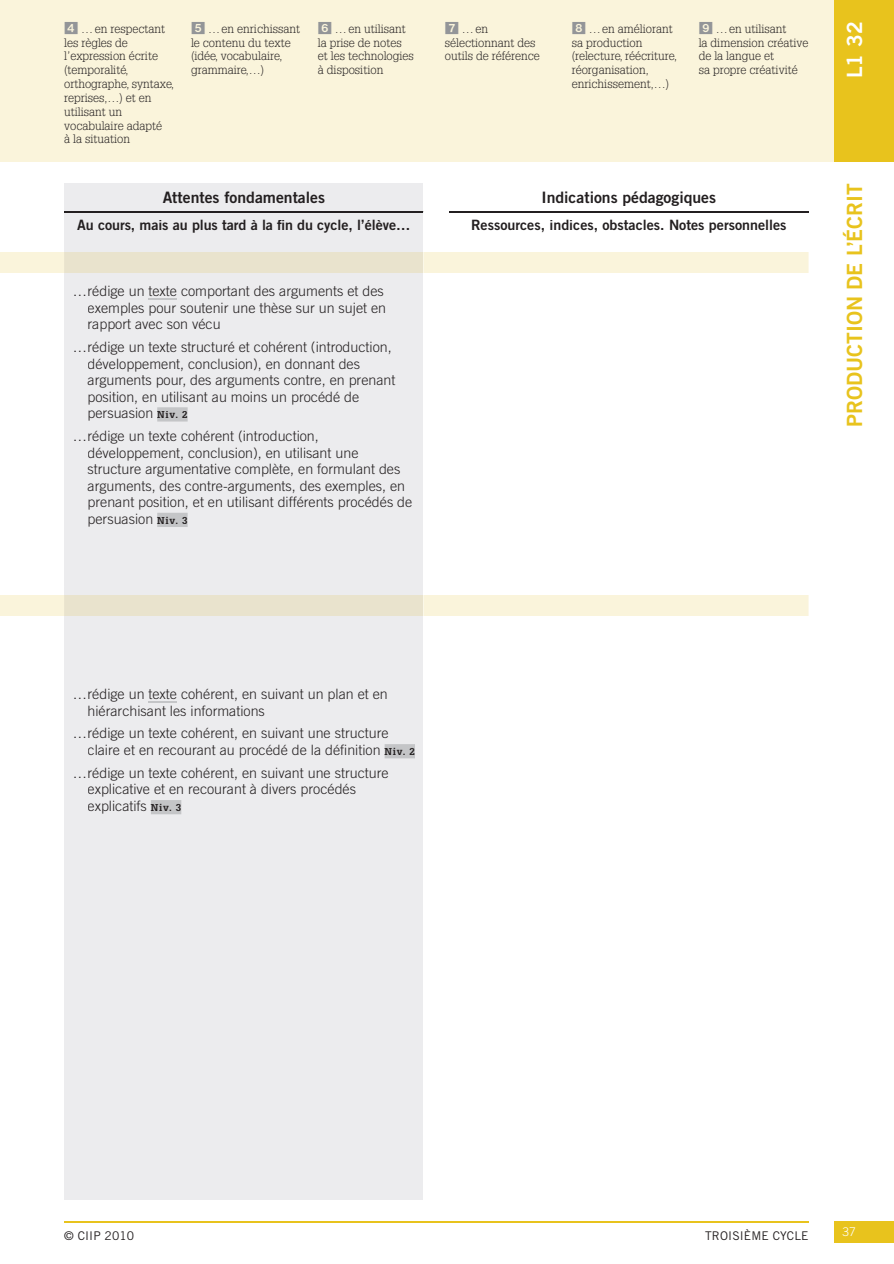
<style>
.page{position:relative;width:894px;height:1264px;background:#fff}
.page>*{position:absolute;margin:0;border:0;box-sizing:border-box;transform-origin:0 0}
.t1{font:21px "Trade Gothic LT Std Bd 2";color:#e8c31d}
.t2{font:21px "Trade Gothic LT Std Bd 2";color:#fff}
.t3{font:15.75px "Trade Gothic LT Std Bd 2";color:#231f20}
.t4{font:300 14.25px/16.5px "Trade Gothic LT Std";color:#231f20}
.t5{font:14.25px "Trade Gothic LT Std Bd 2";color:#231f20}
.t6{font:300 12px/13.8px "Glypha LT Std";color:#231f20}
.t7{font:12px "Trade Gothic LT Std";letter-spacing:.01em;color:#231f20}
.t8{font:300 12px "Trade Gothic LT Std";color:#fff}
.s1{font-family:"PER pastilles";font-weight:400;font-size:14.25px;color:#939598}
.s2{font-family:"Glypha LT Std";font-weight:700;font-size:9.75px}
</style>
<div class="page">
<hr style="left:64px;top:1221px;width:744px;height:1px;background:#e8c31d">
<div style="left:834px;top:1221px;width:60px;height:21px;background:#e8c31d"></div>
<div style="left:0;top:0;width:834px;height:162px;background:#faf4db"></div>
<div style="left:834px;top:0;width:59px;height:162px;background:#e8c31d"></div>
<div style="left:64px;top:183px;width:359px;height:1016px;background:#ececee"></div>
<svg style="left:0;top:252px;width:808px;height:364px"></svg>
<div style="left:64px;top:252px;width:359px;height:22px;background:#e9e3cd"></div>
<hr style="left:0;top:344px;width:64px;height:1px;background:#fff">
<hr style="left:0;top:371px;width:64px;height:1px;background:#fff">
<hr style="left:0;top:398px;width:64px;height:1px;background:#fff">
<hr style="left:0;top:475px;width:64px;height:1px;background:#fff">
<hr style="left:0;top:535px;width:64px;height:1px;background:#fff">
<hr style="left:0;top:563px;width:64px;height:1px;background:#fff">
<div style="left:0;top:587px;width:64px;height:7px;background:#fff"></div>
<svg style="left:64px;top:587px;width:744px;height:29px;background:#f2ecd6"></svg>
<div style="left:64px;top:587px;width:359px;height:7px;background:#ececee"></div>
<div style="left:449px;top:587px;width:359px;height:7px;background:#fff"></div>
<svg style="left:0;top:252px;width:65px;height:29px"></svg>
<div style="left:64px;top:274px;width:359px;height:7px;background:#ececee"></div>
<div style="left:423px;top:274px;width:26px;height:7px;background:#fff"></div>
<div style="left:449px;top:274px;width:359px;height:7px;background:#fff"></div>
<hr style="left:64px;top:211px;width:359px;height:1px;background:#231f20">
<hr style="left:449px;top:211px;width:359px;height:1px;background:#231f20">
<hr style="left:148px;top:298px;width:29px;height:2px;background:#c4c5c7">
<svg style="left:157px;top:407px;width:31px;height:14px"></svg>
<svg style="left:157px;top:513px;width:31px;height:14px"></svg>
<div style="left:73px;top:286px;width:72px;height:13px;background:#ececee"></div>
<div style="left:149px;top:286px;width:27px;height:10px;background:#ececee"></div>
<div style="left:177px;top:286px;width:207px;height:13px;background:#ececee"></div>
<div style="left:88px;top:302px;width:298px;height:13px;background:#ececee"></div>
<div style="left:89px;top:319px;width:130px;height:13px;background:#ececee"></div>
<div style="left:74px;top:342px;width:318px;height:13px;background:#ececee"></div>
<div style="left:88px;top:358px;width:272px;height:13px;background:#ececee"></div>
<div style="left:88px;top:375px;width:307px;height:13px;background:#ececee"></div>
<div style="left:89px;top:391px;width:270px;height:13px;background:#ececee"></div>
<div style="left:89px;top:408px;width:64px;height:13px;background:#ececee"></div>
<div style="left:157px;top:411px;width:30px;height:7px;background:#c4c5c7"></div>
<div style="left:74px;top:430px;width:245px;height:14px;background:#ececee"></div>
<div style="left:88px;top:447px;width:270px;height:13px;background:#ececee"></div>
<div style="left:88px;top:463px;width:312px;height:14px;background:#ececee"></div>
<div style="left:88px;top:480px;width:317px;height:13px;background:#ececee"></div>
<div style="left:89px;top:497px;width:323px;height:13px;background:#ececee"></div>
<div style="left:89px;top:513px;width:64px;height:13px;background:#ececee"></div>
<div style="left:157px;top:516px;width:30px;height:8px;background:#c4c5c7"></div>
<svg style="left:148px;top:701px;width:29px;height:1px"></svg>
<svg style="left:384px;top:744px;width:31px;height:14px"></svg>
<svg style="left:151px;top:800px;width:30px;height:14px"></svg>
<div style="left:385px;top:748px;width:29px;height:7px;background:#c4c5c7"></div>
<div style="left:151px;top:803px;width:30px;height:8px;background:#c4c5c7"></div>
<p class="t6" style="left:64px;top:23px;width:111px"><span class="s1">4</span> … en respectant les règles de l’expression écrite (temporalité, orthographe, syntaxe, reprises,…) et en utilisant un vocabulaire adapté<br>à la situation</p>
<p class="t6" style="left:318px;top:23px;width:97px"><span class="s1">6</span> … en utilisant la prise de notes et les technologies à disposition</p>
<p class="t6" style="left:572px;top:23px;width:107px"><span class="s1">8</span> … en améliorant sa production (relecture, réécriture, réorganisation, enrichissement,…)</p>
<p class="t6" style="left:191px;top:23px;width:111px"><span class="s1">5</span> … en enrichissant le contenu du texte (idée, vocabulaire, grammaire,…)</p>
<p class="t6" style="left:445px;top:23px;width:96px"><span class="s1">7</span> … en sélectionnant des outils de référence</p>
<p class="t6" style="left:698px;top:23px;width:111px"><span class="s1">9</span> … en utilisant<br>la dimension créative de la langue et<br>sa propre créativité</p>
<p class="t3" style="left:163px;top:192px;width:164px">Attentes fondamentales</p>
<p class="t3" style="left:541px;top:192px;width:176px">Indications pédagogiques</p>
<p class="t5" style="left:77px;top:220px;width:335px">Au cours, mais au plus tard à la fin du cycle, l’élève…</p>
<p class="t5" style="left:471px;top:220px;width:317px">Ressources, indices, obstacles. Notes personnelles</p>
<p class="t4" style="left:88px;top:284px;width:300px;text-indent:-15px">… rédige un texte comportant des arguments et des exemples pour soutenir une thèse sur un sujet en rapport avec son vécu</p>
<p class="t4" style="left:88px;top:340px;width:309px;text-indent:-15px">… rédige un texte structuré et cohérent (introduction, développement, conclusion), en donnant des arguments pour, des arguments contre, en prenant position, en utilisant au moins un procédé de persuasion <span class="s2">Niv. 2</span></p>
<p class="t4" style="left:88px;top:429px;width:326px;text-indent:-15px">… rédige un texte cohérent (introduction, développement, conclusion), en utilisant une structure argumentative complète, en formulant des arguments, des contre-arguments, des exemples, en prenant position, et en utilisant différents procédés de persuasion <span class="s2">Niv. 3</span></p>
<h1 class="t2" style="left:847px;top:78px;width:58px;rotate:-90deg">L1 32</h1>
<h1 class="t1" style="left:847px;top:427px;width:245px;rotate:-90deg">PRODUCTION DE L’ÉCRIT</h1>
<p class="t4" style="left:88px;top:687px;width:302px;text-indent:-15px">… rédige un texte cohérent, en suivant un plan et en hiérarchisant les informations</p>
<p class="t4" style="left:88px;top:726px;width:329px;text-indent:-15px">… rédige un texte cohérent, en suivant une structure claire et en recourant au procédé de la définition <span class="s2">Niv. 2</span></p>
<p class="t4" style="left:88px;top:766px;width:302px;text-indent:-15px">… rédige un texte cohérent, en suivant une structure explicative et en recourant à divers procédés explicatifs <span class="s2">Niv. 3</span></p>
<p class="t7" style="left:64px;top:1231px;width:72px">© CIIP 2010</p>
<p class="t7" style="left:705px;top:1231px;width:105px">TROISIÈME CYCLE</p>
<p class="t8" style="left:842px;top:1227px;width:15px">37</p>
</div>
